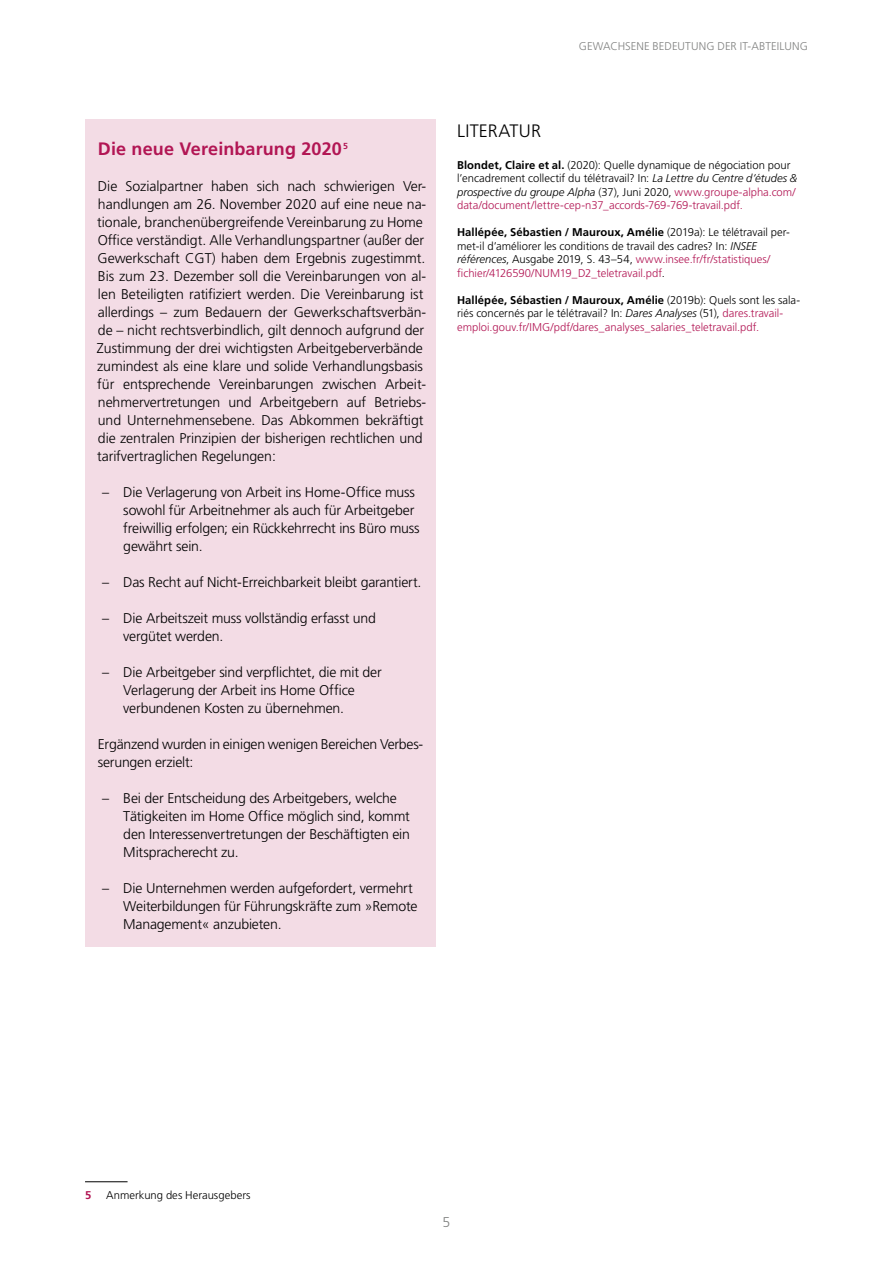
<style>
.page{position:relative;width:893px;height:1263px;background:#fff}
.page>*{position:absolute;margin:0;border:0;box-sizing:border-box;transform-origin:0 0}
.t1{font:700 18px "Frutiger LT Pro";letter-spacing:.01em;color:#b21654}
.t2{font:300 18px "Frutiger LT Pro";letter-spacing:.015em;color:#000}
.t3{font:300 14.1px/18px "Frutiger LT Pro";letter-spacing:-.005em;color:#000}
.t4{font:300 14.1px "Frutiger LT Pro";color:#818281}
.t5{font:300 11.25px/13.5px "Frutiger LT Pro";color:#000}
.t6{font:300 11.25px/13.5px "Frutiger LT Pro";color:#b21654}
.t7{font:300 11.25px "Frutiger LT Pro";letter-spacing:.01em;color:#818281}
.t8{font:700 11.25px "Frutiger LT Pro";color:#b21654}
.s1{font-weight:700}
.s2{font-style:italic}
.s3{color:#b21654}
.s4{font-weight:700;color:#000}
.s5{color:#000}
.s6{font-style:italic;color:#000}
</style>
<div class="page">
<div style="left:85px;top:119px;width:351px;height:827px;background:#f3dce5"></div>
<hr style="left:85px;top:1181px;width:43px;height:1px;background:#000">
<p class="t1" style="left:98px;top:138px;width:252px">Die neue Vereinbarung 2020<sup>5</sup></p>
<p class="t3" style="left:97px;top:177px;width:331px">Die Sozialpartner haben sich nach schwierigen Ver&shy;handlungen am 26. November 2020 auf eine neue na&shy;tionale, branchenübergreifende Vereinbarung zu Home Office verständigt. Alle Verhandlungspartner (außer der Gewerkschaft CGT) haben dem Ergebnis zugestimmt.<br>Bis zum 23. Dezember soll die Vereinbarungen von al&shy;len Beteiligten ratifiziert werden. Die Vereinbarung ist allerdings – zum Bedauern der Gewerkschaftsverbän&shy;de – nicht rechtsverbindlich, gilt dennoch aufgrund der Zustimmung der drei wichtigsten Arbeitgeberverbände zumindest als eine klare und solide Verhandlungsbasis für entsprechende Vereinbarungen zwischen Arbeit&shy;nehmervertretungen und Arbeitgebern auf Betriebs&shy;und Unternehmensebene. Das Abkommen bekräftigt die zentralen Prinzipien der bisherigen rechtlichen und tarifvertraglichen Regelungen:</p>
<p class="t3" style="left:123px;top:483px;width:298px;text-indent:-21px">– Die Verlagerung von Arbeit ins Home-Office muss sowohl für Arbeitnehmer als auch für Arbeitgeber freiwillig erfolgen; ein Rückkehrrecht ins Büro muss gewährt sein.</p>
<p class="t3" style="left:102px;top:573px;width:321px">– Das Recht auf Nicht-Erreichbarkeit bleibt garantiert.</p>
<p class="t3" style="left:123px;top:609px;width:254px;text-indent:-21px">– Die Arbeitszeit muss vollständig erfasst und vergütet werden.</p>
<p class="t3" style="left:123px;top:663px;width:260px;text-indent:-21px">– Die Arbeitgeber sind verpflichtet, die mit der<br>Verlagerung der Arbeit ins Home Office verbundenen Kosten zu übernehmen.</p>
<p class="t3" style="left:98px;top:735px;width:327px">Ergänzend wurden in einigen wenigen Bereichen Verbes&shy;serungen erzielt:</p>
<p class="t3" style="left:123px;top:789px;width:288px;text-indent:-21px">– Bei der Entscheidung des Arbeitgebers, welche Tätigkeiten im Home Office möglich sind, kommt den Interessenvertretungen der Beschäftigten ein Mitspracherecht zu.</p>
<p class="t3" style="left:123px;top:879px;width:296px;text-indent:-21px">– Die Unternehmen werden aufgefordert, vermehrt<br>Weiterbildungen für Führungskräfte zum »Remote<br>Management« anzubieten.</p>
<p class="t7" style="left:579px;top:40px;width:16px">Gewachsene</p>
<p class="t7" style="left:653px;top:40px;width:15px">Bedeutung</p>
<p class="t7" style="left:717px;top:40px;width:8px">der</p>
<p class="t7" style="left:740px;top:40px;width:27px">IT-Abteilung</p>
<p class="t2" style="left:457px;top:120px;width:85px">LITERATUR</p>
<p class="t5" style="left:457px;top:158px;width:342px"><span class="s1">Blondet, Claire et al.</span> (2020): Quelle dynamique de négociation pour l’encadrement collectif du télétravail? In: <span class="s2">La Lettre du Centre d’études &amp; prospective du groupe Alpha</span> (37), Juni 2020, <span class="s3">www.groupe-alpha.com/ data/document/lettre-cep-n37_accords-769-769-travail.pdf.</span></p>
<p class="t5" style="left:457px;top:225px;width:334px"><span class="s1">Hallépée, Sébastien / Mauroux, Amélie</span> (2019a): Le télétravail per&shy;met-il d’améliorer les conditions de travail des cadres? In: <span class="s2">INSEE références</span>, Ausgabe 2019, S. 43–54, <span class="s3">www.insee.fr/fr/statistiques/ fichier/4126590/NUM19_D2_teletravail.pdf</span>.</p>
<p class="t6" style="left:457px;top:293px;width:345px"><span class="s4">Hallépée, Sébastien / Mauroux, Amélie</span> <span class="s5">(2019b): Quels sont les sala&shy;riés concernés par le télétravail? In:</span> <span class="s6">Dares Analyses</span> <span class="s5">(51),</span> dares.travail&shy;emploi.gouv.fr/IMG/pdf/dares_analyses_salaries_teletravail.pdf.</p>
<p class="t8" style="left:85px;top:1189px;width:8px">5</p>
<p class="t5" style="left:106px;top:1188px;width:146px">Anmerkung des Herausgebers</p>
<p class="t4" style="left:443px;top:1214px;width:9px">5</p>
</div>
